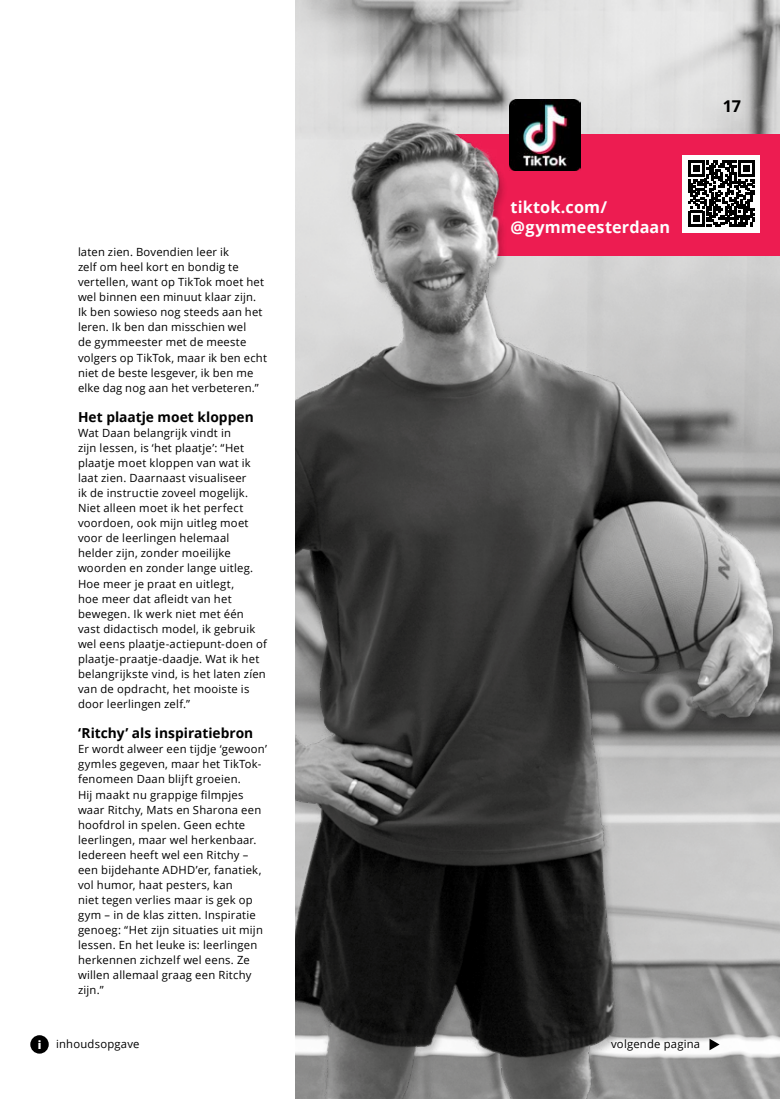
<style>
.page{position:relative;width:780px;height:1099px;background:#fff}
.page>*{position:absolute;margin:0;border:0;box-sizing:border-box;transform-origin:0 0}
.plat{font:700 16.25px "Open Sans";letter-spacing:.005em;color:#fff}
.t1{font:700 16.25px "Open Sans";color:#000}
.tussenkopje{font:700 13.75px "Open Sans";color:#000}
.plat-2{font:11.25px/15.1px "Open Sans";letter-spacing:.02em;color:#000}
.plat-3{font:800 11.25px "Open Sans";color:#fff}
</style>
<div class="page">
<img style="left:295px;top:0;width:485px;height:118px">
<img style="left:509px;top:99px;width:71px;height:19px">
<div style="left:30px;top:1035px;width:19px;height:18px;background:#000;border-radius:50%"></div>
<div style="left:295px;top:118px;width:485px;height:980px;background:#000;opacity:.23"></div>
<svg style="left:709px;top:1038px;width:10px;height:12px"></svg>
<p class="plat-2" style="left:78px;top:244px;width:190px">laten zien. Bovendien leer ik<br>zelf om heel kort en bondig te vertellen, want op TikTok moet het wel binnen een minuut klaar zijn.<br>Ik ben sowieso nog steeds aan het leren. Ik ben dan misschien wel<br>de gymmeester met de meeste volgers op TikTok, maar ik ben echt niet de beste lesgever, ik ben me elke dag nog aan het verbeteren.”</p>
<p class="tussenkopje" style="left:78px;top:407px;width:177px">Het plaatje moet kloppen</p>
<p class="plat-2" style="left:78px;top:425px;width:190px">Wat Daan belangrijk vindt in<br>zijn lessen, is ‘het plaatje’: “Het plaatje moet kloppen van wat ik laat zien. Daarnaast visualiseer<br>ik de instructie zoveel mogelijk.<br>Niet alleen moet ik het perfect voordoen, ook mijn uitleg moet voor de leerlingen helemaal helder zijn, zonder moeilijke woorden en zonder lange uitleg.<br>Hoe meer je praat en uitlegt,<br>hoe meer dat afleidt van het bewegen. Ik werk niet met één vast didactisch model, ik gebruik wel eens plaatje-actiepunt-doen of plaatje-praatje-daadje. Wat ik het belangrijkste vind, is het laten zíen van de opdracht, het mooiste is door leerlingen zelf.”</p>
<p class="tussenkopje" style="left:78px;top:723px;width:177px">‘Ritchy’ als inspiratiebron</p>
<p class="plat-2" style="left:78px;top:741px;width:190px">Er wordt alweer een tijdje ‘gewoon’ gymles gegeven, maar het TikTok&shy;fenomeen Daan blijft groeien.<br>Hij maakt nu grappige filmpjes waar Ritchy, Mats en Sharona een hoofdrol in spelen. Geen echte leerlingen, maar wel herkenbaar.<br>Iedereen heeft wel een Ritchy – een bijdehante ADHD’er, fanatiek, vol humor, haat pesters, kan<br>niet tegen verlies maar is gek op gym – in de klas zitten. Inspiratie genoeg: “Het zijn situaties uit mijn lessen. En het leuke is: leerlingen herkennen zichzelf wel eens. Ze willen allemaal graag een Ritchy zijn.”</p>
<p class="plat-3" style="left:38px;top:1035px;width:5px">i</p>
<p class="plat-2" style="left:56px;top:1036px;width:85px">inhoudsopgave</p>
<p class="plat" style="left:510px;top:196px;width:98px">tiktok.com/</p>
<p class="plat" style="left:510px;top:215px;width:161px">@gymmeesterdaan</p>
<p class="t1" style="left:723px;top:94px;width:20px">17</p>
<h1 class="t1" style="left:723px;top:100px;width:20px">17</h1>
<p class="plat-2" style="left:611px;top:1036px;width:91px">volgende pagina</p>
</div>
